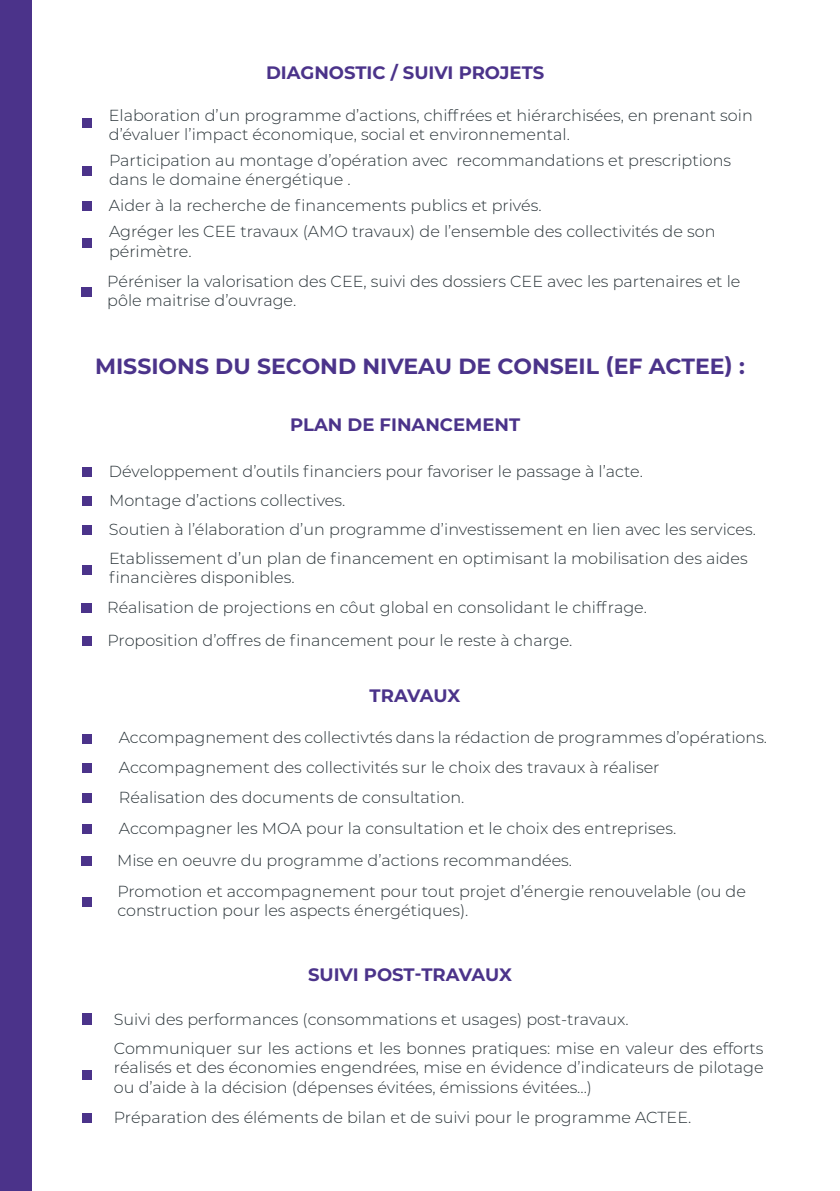
<style>
.page{position:relative;width:840px;height:1191px;background:#fff}
.page>*{position:absolute;margin:0;border:0;box-sizing:border-box;transform-origin:0 0}
.t1{font:700 22px "Montserrat";color:#4b338a}
.t2{font:700 18px "Montserrat";color:#4b338a}
.t3{font:300 16px/19.2px "Montserrat";color:#283237}
</style>
<div class="page">
<div style="left:82px;top:118px;width:10px;height:10px;background:#4b338a"></div>
<div style="left:82px;top:201px;width:10px;height:10px;background:#4b338a"></div>
<div style="left:82px;top:238px;width:10px;height:10px;background:#4b338a"></div>
<div style="left:82px;top:287px;width:10px;height:10px;background:#4b338a"></div>
<div style="left:82px;top:166px;width:10px;height:10px;background:#4b338a"></div>
<div style="left:82px;top:467px;width:10px;height:10px;background:#4b338a"></div>
<div style="left:82px;top:525px;width:10px;height:10px;background:#4b338a"></div>
<div style="left:82px;top:564px;width:10px;height:10px;background:#4b338a"></div>
<div style="left:82px;top:603px;width:10px;height:10px;background:#4b338a"></div>
<div style="left:82px;top:496px;width:10px;height:10px;background:#4b338a"></div>
<div style="left:82px;top:636px;width:10px;height:10px;background:#4b338a"></div>
<div style="left:82px;top:734px;width:10px;height:9px;background:#4b338a"></div>
<div style="left:82px;top:793px;width:10px;height:10px;background:#4b338a"></div>
<div style="left:82px;top:824px;width:10px;height:10px;background:#4b338a"></div>
<div style="left:82px;top:855px;width:10px;height:10px;background:#4b338a"></div>
<div style="left:82px;top:763px;width:10px;height:10px;background:#4b338a"></div>
<div style="left:82px;top:897px;width:10px;height:10px;background:#4b338a"></div>
<div style="left:82px;top:1015px;width:10px;height:9px;background:#4b338a"></div>
<div style="left:82px;top:1113px;width:10px;height:9px;background:#4b338a"></div>
<div style="left:82px;top:1013px;width:10px;height:10px;background:#4b338a"></div>
<div style="left:82px;top:1070px;width:10px;height:10px;background:#4b338a"></div>
<div style="left:0;top:0;width:31px;height:1191px;background:#4b338a"></div>
<p class="t2" style="left:266px;top:60px;width:279px">DIAGNOSTIC / SUIVI PROJETS</p>
<p class="t3" style="left:109px;top:105px;width:645px">Elaboration d’un programme d’actions, chiffrées et hiérarchisées, en prenant soin d’évaluer l’impact économique, social et environnemental.</p>
<p class="t3" style="left:109px;top:150px;width:623px">Participation au montage d’opération avec recommandations et prescriptions dans le domaine énergétique .</p>
<p class="t3" style="left:109px;top:195px;width:434px">Aider à la recherche de financements publics et privés.</p>
<p class="t3" style="left:109px;top:222px;width:607px">Agréger les CEE travaux (AMO travaux) de l’ensemble des collectivités de son périmètre.</p>
<p class="t3" style="left:107px;top:271px;width:634px">Péréniser la valorisation des CEE, suivi des dossiers CEE avec les partenaires et le pôle maitrise d’ouvrage.</p>
<p class="t1" style="left:95px;top:350px;width:651px">MISSIONS DU SECOND NIVEAU DE CONSEIL (EF ACTEE) :</p>
<p class="t2" style="left:290px;top:412px;width:231px">PLAN DE FINANCEMENT</p>
<p class="t3" style="left:109px;top:461px;width:535px">Développement d’outils financiers pour favoriser le passage à l’acte.</p>
<p class="t3" style="left:109px;top:490px;width:238px">Montage d’actions collectives.</p>
<p class="t3" style="left:109px;top:519px;width:648px">Soutien à l’élaboration d’un programme d’investissement en lien avec les services.</p>
<p class="t3" style="left:109px;top:548px;width:639px">Etablissement d’un plan de financement en optimisant la mobilisation des aides financières disponibles.</p>
<p class="t3" style="left:107px;top:597px;width:541px">Réalisation de projections en côut global en consolidant le chiffrage.</p>
<p class="t3" style="left:107px;top:630px;width:466px">Proposition d’offres de financement pour le reste à charge.</p>
<p class="t2" style="left:369px;top:683px;width:92px">TRAVAUX</p>
<p class="t3" style="left:119px;top:726px;width:649px">Accompagnement des collectivtés dans la rédaction de programmes d’opérations.</p>
<p class="t3" style="left:119px;top:757px;width:542px">Accompagnement des collectivités sur le choix des travaux à réaliser</p>
<p class="t3" style="left:119px;top:787px;width:347px">Réalisation des documents de consultation.</p>
<p class="t3" style="left:119px;top:818px;width:558px">Accompagner les MOA pour la consultation et le choix des entreprises.</p>
<p class="t3" style="left:117px;top:850px;width:456px">Mise en oeuvre du programme d’actions recommandées.</p>
<p class="t3" style="left:117px;top:881px;width:629px">Promotion et accompagnement pour tout projet d’énergie renouvelable (ou de construction pour les aspects énergétiques).</p>
<p class="t2" style="left:308px;top:961px;width:205px">SUIVI POST-TRAVAUX</p>
<p class="t3" style="left:114px;top:1009px;width:516px">Suivi des performances (consommations et usages) post-travaux.</p>
<p class="t3" style="left:114px;top:1038px;width:650px;text-align:justify">Communiquer sur les actions et les bonnes pratiques: mise en valeur des efforts réalisés et des économies engendrées, mise en évidence d’indicateurs de pilotage ou d’aide à la décision (dépenses évitées, émissions évitées...)</p>
<p class="t3" style="left:114px;top:1107px;width:578px">Préparation des éléments de bilan et de suivi pour le programme ACTEE.</p>
</div>
